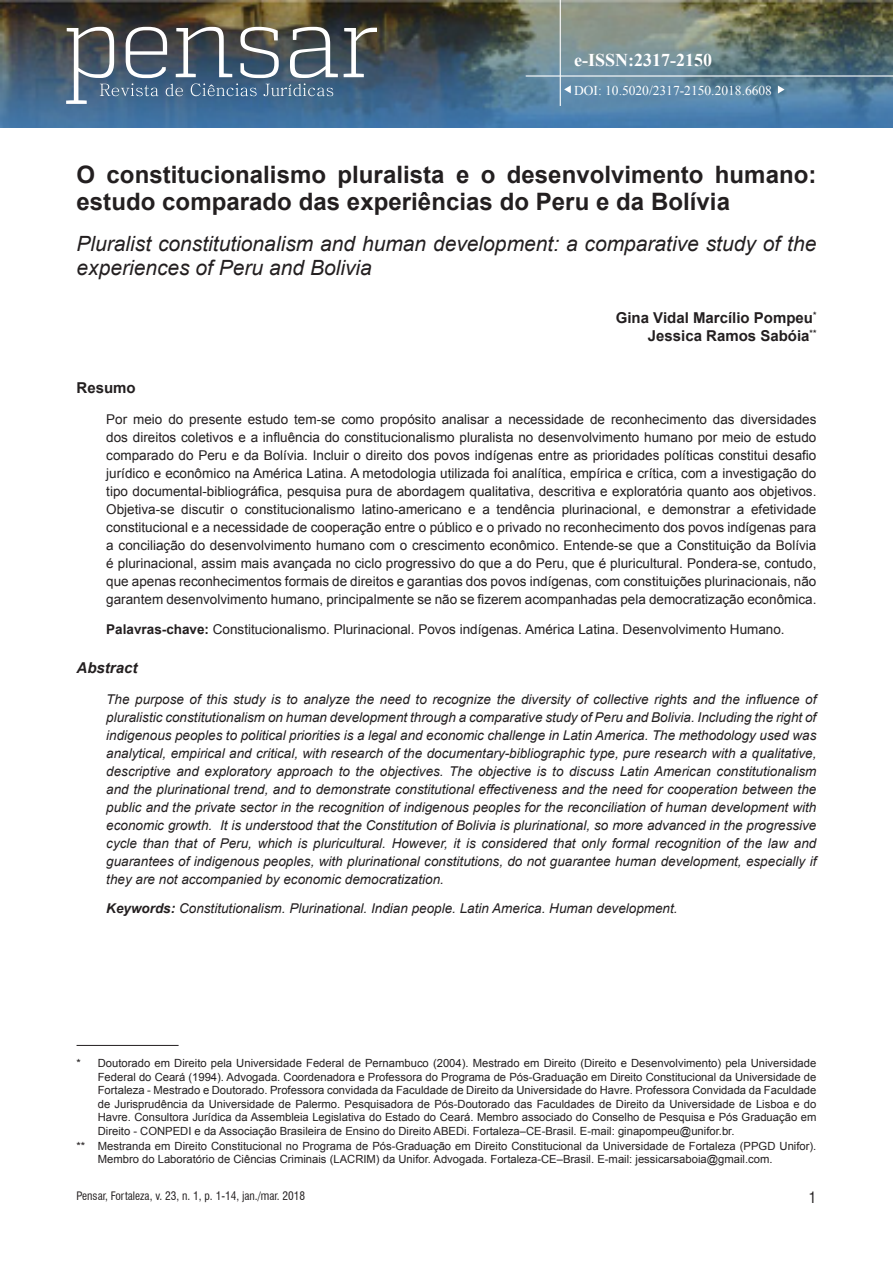
<style>
.page{position:relative;width:893px;height:1263px;background:#fff}
.page>*{position:absolute;margin:0;border:0;box-sizing:border-box;transform-origin:0 0}
.Título_GRANDE{font:700 24px/27px "Arial";color:#231f20}
.Título_Inglês{font:italic 21px/24px "Arial";color:#231f20}
.t1{font:700 18px "Times New Roman";color:#fff}
.Autor{font:700 15px "Arial";color:#231f20}
.Resumo_Título_Abstra{font:italic 700 15px "Arial";color:#231f20}
.Resumo_Título{font:700 15px "Arial";color:#231f20}
.t2{font:condensed 15px "Swiss 721 BT";color:#231f20}
.Resumo_Texto{font:13.5px/18px "Arial";color:#231f20;text-align:justify}
.Resumo_Texto_Italico{font:italic 13.5px/18px "Arial";color:#231f20;text-align:justify}
.Palavras-chave{font:13.5px "Arial";color:#231f20}
.Palavras-chave_Itali{font:italic 13.5px "Arial";color:#231f20}
.Doi{font:13.5px "Times New Roman";color:#fff}
.t3{font:condensed 11.4px "Swiss 721 BT";color:#231f20}
.Rodapé{font:11.25px/13.5px "Arial";color:#231f20;text-align:justify}
.s1{font-weight:700}
</style>
<div class="page">
<img style="left:0;top:0;width:893px;height:127px">
<svg style="left:564px;top:85px;width:7px;height:8px"></svg>
<svg style="left:778px;top:86px;width:6px;height:8px"></svg>
<hr style="left:560px;top:0;width:1px;height:106px;background:#fff">
<hr style="left:526px;top:75px;width:367px;height:2px;background:#fff">
<svg style="left:66px;top:27px;width:311px;height:77px;background:#617282"></svg>
<hr style="left:77px;top:1045px;width:102px;height:1px;background:#231f20">
<p class="t1" style="left:574px;top:47px;width:139px">e-ISSN:2317-2150</p>
<p class="Doi" style="left:574px;top:81px;width:199px">DOI: 10.5020/2317-2150.2018.6608</p>
<p class="Título_GRANDE" style="left:77px;top:162px;width:741px">O constitucionalismo pluralista e o desenvolvimento humano: estudo comparado das experiências do Peru e da Bolívia</p>
<p class="Título_Inglês" style="left:77px;top:232px;width:741px">Pluralist constitutionalism and human development: a comparative study of the experiences of Peru and Bolivia</p>
<p class="Autor" style="left:616px;top:308px;width:202px">Gina Vidal Marcílio Pompeu<sup>*</sup></p>
<p class="Autor" style="left:648px;top:326px;width:170px">Jessica Ramos Sabóia<sup>**</sup></p>
<p class="Resumo_Título" style="left:77px;top:378px;width:61px">Resumo</p>
<p class="Resumo_Texto" style="left:106px;top:410px;width:712px">Por meio do presente estudo tem-se como propósito analisar a necessidade de reconhecimento das diversidades dos direitos coletivos e a influência do constitucionalismo pluralista no desenvolvimento humano por meio de estudo comparado do Peru e da Bolívia. Incluir o direito dos povos indígenas entre as prioridades políticas constitui desafio jurídico e econômico na América Latina. A metodologia utilizada foi analítica, empírica e crítica, com a investigação do tipo documental-bibliográfica, pesquisa pura de abordagem qualitativa, descritiva e exploratória quanto aos objetivos.<br>Objetiva-se discutir o constitucionalismo latino-americano e a tendência plurinacional, e demonstrar a efetividade constitucional e a necessidade de cooperação entre o público e o privado no reconhecimento dos povos indígenas para a conciliação do desenvolvimento humano com o crescimento econômico. Entende-se que a Constituição da Bolívia é plurinacional, assim mais avançada no ciclo progressivo do que a do Peru, que é pluricultural. Pondera-se, contudo, que apenas reconhecimentos formais de direitos e garantias dos povos indígenas, com constituições plurinacionais, não garantem desenvolvimento humano, principalmente se não se fizerem acompanhadas pela democratização econômica.</p>
<p class="Palavras-chave" style="left:106px;top:620px;width:680px"><span class="s1">Palavras-chave:</span> Constitucionalismo. Plurinacional. Povos indígenas. América Latina. Desenvolvimento Humano.</p>
<p class="Resumo_Título_Abstra" style="left:77px;top:658px;width:62px">Abstract</p>
<p class="Resumo_Texto_Italico" style="left:106px;top:690px;width:712px">The purpose of this study is to analyze the need to recognize the diversity of collective rights and the influence of pluralistic constitutionalism on human development through a comparative study of Peru and Bolivia. Including the right of indigenous peoples to political priorities is a legal and economic challenge in Latin America. The methodology used was analytical, empirical and critical, with research of the documentary-bibliographic type, pure research with a qualitative, descriptive and exploratory approach to the objectives. The objective is to discuss Latin American constitutionalism and the plurinational trend, and to demonstrate constitutional effectiveness and the need for cooperation between the public and the private sector in the recognition of indigenous peoples for the reconciliation of human development with economic growth. It is understood that the Constitution of Bolivia is plurinational, so more advanced in the progressive cycle than that of Peru, which is pluricultural. However, it is considered that only formal recognition of the law and guarantees of indigenous peoples, with plurinational constitutions, do not guarantee human development, especially if they are not accompanied by economic democratization.</p>
<p class="Palavras-chave_Itali" style="left:106px;top:900px;width:573px"><span class="s1">Keywords:</span> Constitutionalism. Plurinational. Indian people. Latin America. Human development.</p>
<p class="Rodapé" style="left:98px;top:1056px;width:720px;text-indent:-21px">* Doutorado em Direito pela Universidade Federal de Pernambuco (2004). Mestrado em Direito (Direito e Desenvolvimento) pela Universidade Federal do Ceará (1994). Advogada. Coordenadora e Professora do Programa de Pós-Graduação em Direito Constitucional da Universidade de Fortaleza - Mestrado e Doutorado. Professora convidada da Faculdade de Direito da Universidade do Havre. Professora Convidada da Faculdade de Jurisprudência da Universidade de Palermo. Pesquisadora de Pós-Doutorado das Faculdades de Direito da Universidade de Lisboa e do Havre. Consultora Jurídica da Assembleia Legislativa do Estado do Ceará. Membro associado do Conselho de Pesquisa e Pós Graduação em Direito - CONPEDI e da Associação Brasileira de Ensino do Direito ABEDi. Fortaleza–CE-Brasil. E-mail: ginapompeu@unifor.br.</p>
<p class="Rodapé" style="left:98px;top:1139px;width:720px;text-indent:-21px">** Mestranda em Direito Constitucional no Programa de Pós-Graduação em Direito Constitucional da Universidade de Fortaleza (PPGD Unifor).<br>Membro do Laboratório de Ciências Criminais (LACRIM) da Unifor. Advogada. Fortaleza-CE–Brasil. E-mail: jessicarsaboia@gmail.com.</p>
<p class="t3" style="left:77px;top:1189px;width:230px">Pensar, Fortaleza, v. 23, n. 1, p. 1-14, jan./mar. 2018</p>
<p class="t2" style="left:809px;top:1189px;width:9px">1</p>
</div>
